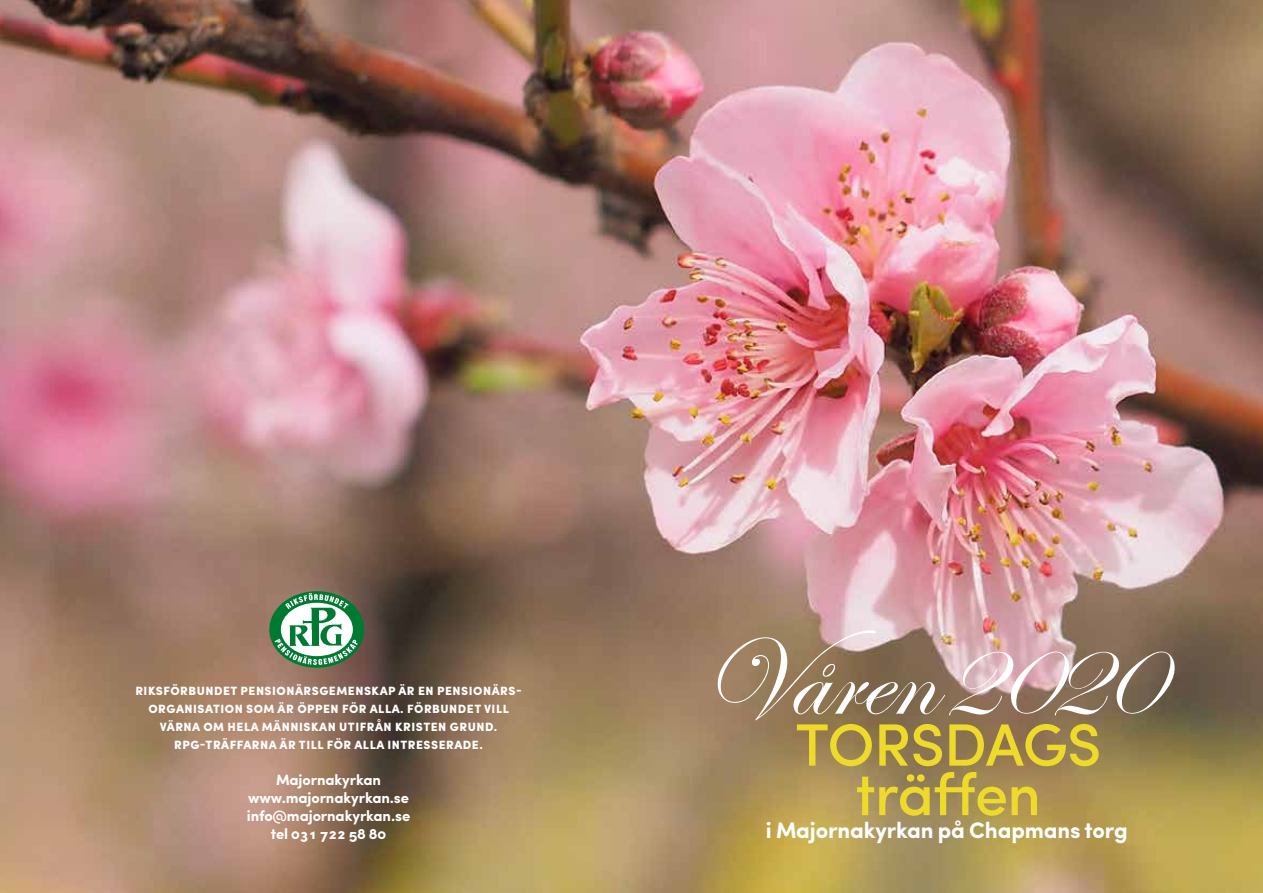
<style>
.page{position:relative;width:1263px;height:893px;background:#fff}
.page>*{position:absolute;margin:0;border:0;box-sizing:border-box;transform-origin:0 0}
.t1{font:116.55px "Edwardian Script ITC";color:#fff}
.t2{font:500 59.85px/49.5px "Sofia Pro";letter-spacing:-.015em;color:#eeda2b;text-align:center}
.t3{font:700 22.5px "Sofia Pro";letter-spacing:-.005em;color:#fff}
.t4{font:700 15px/18px "Sofia Pro";letter-spacing:-.005em;color:#fff;text-align:center}
.t5{font:900 12px/18px "Sofia Pro";letter-spacing:.045em;color:#fff;text-align:center}
</style>
<div class="page">
<img style="left:0;top:0;width:1263px;height:893px">
<svg style="left:269px;top:591px;width:95px;height:77px"></svg>
<img style="left:288px;top:608px;width:55px;height:39px">
<p class="t5" style="left:135px;top:681px;width:388px">RIKSFÖRBUNDET PENSIONÄRSGEMENSKAP ÄR EN PENSIONÄRS-ORGANISATION SOM ÄR ÖPPEN FÖR ALLA. FÖRBUNDET VILL VÄRNA OM HELA MÄNNISKAN UTIFRÅN KRISTEN GRUND.<br>RPG-TRÄFFARNA ÄR TILL FÖR ALLA INTRESSERADE.</p>
<p class="t4" style="left:247px;top:770px;width:165px">Majornakyrkan www.majornakyrkan.se info@majornakyrkan.se tel 031 722 58 80</p>
<h1 class="t1" style="left:700px;top:614px;width:458px">Våren2020</h1>
<h2 class="t2" style="left:795px;top:716px;width:308px">TORSDAGS träffen</h2>
<h3 class="t3" style="left:766px;top:813px;width:363px">i Majornakyrkan på Chapmans torg</h3>
</div>
